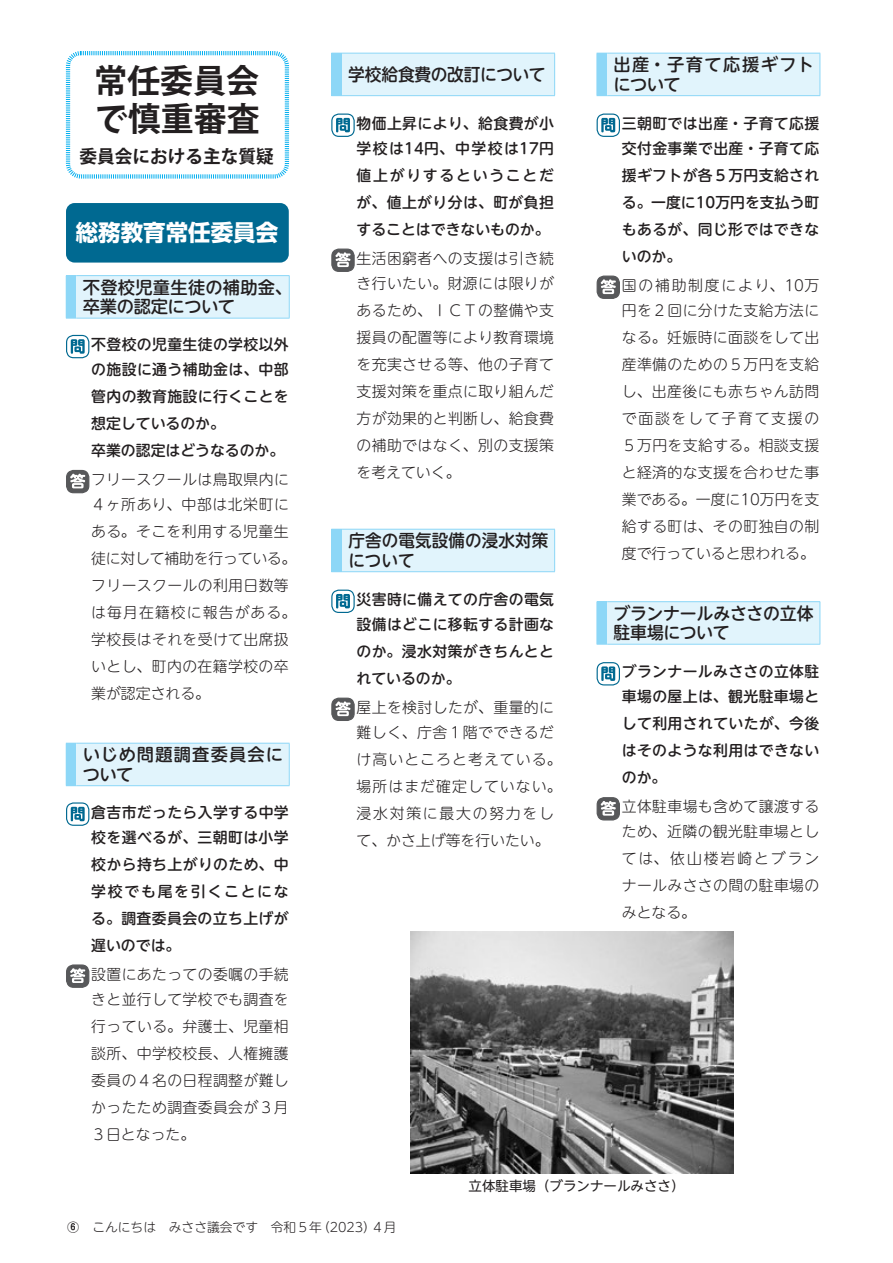
<style>
.page{position:relative;width:893px;height:1263px;background:#fff}
.page>*{position:absolute;margin:0;border:0;box-sizing:border-box;transform-origin:0 0}
.t1{font:700 33px/37.5px "Koz Go Pr 6 N";color:#231f20}
.t2{font:700 22.5px "Shin Go Pr 6 N";color:#fff}
.t3{font:700 18px "Koz Go Pr 6 N";color:#231f20}
.t4{font:500 17.25px/19.5px "UD Shin M Go Pr 6 N";color:#231f20}
.t5{font:500 17.25px/19.5px "UD Shin M Go Pr 6 N";color:#231f20;scale:.96 1}
.t6{font:500 17.25px/19.5px "UD Shin M Go Pr 6 N";letter-spacing:.08em;color:#231f20}
.t7{font:500 17.25px/19.5px "UD Shin M Go Pr 6 N";letter-spacing:.06em;color:#231f20}
.t8{font:500 17.25px "UD Shin M Go Pr 6 N";letter-spacing:-.02em;color:#231f20}
.t9{font:300 14.85px/27px "UD Shin M Go Pr 6 N";letter-spacing:.025em;color:#231f20}
.t10{font:500 14.85px/27px "UD Shin M Go Pr 6 N";letter-spacing:.025em;color:#231f20}
.t11{font:300 14.85px/27px "UD Shin M Go Pr 6 N";letter-spacing:.075em;color:#231f20}
.t12{font:500 14.85px/27px "UD Shin M Go Pr 6 N";color:#231f20}
.t13{font:13.5px "UD Shin M Go Pr 6 N";color:#231f20}
.t14{font:300 12.75px "UD Shin M Go Pr 6 N";color:#231f20}
.t15{font:500 9px "Gothic BBB Pr 6 N";color:#231f20}
</style>
<div class="page">
<div style="left:66px;top:335px;width:23px;height:23px;border:1px solid #006991;border-radius:7px"></div>
<svg style="left:71px;top:339px;width:14px;height:15px"></svg>
<div style="left:67px;top:470px;width:22px;height:23px;background:#57585a;border-radius:7px"></div>
<div style="left:66px;top:470px;width:23px;height:23px;border:1px solid #57585a;border-radius:7px"></div>
<svg style="left:70px;top:474px;width:15px;height:14px"></svg>
<svg style="left:67px;top:803px;width:22px;height:22px"></svg>
<div style="left:66px;top:802px;width:23px;height:24px;border:1px solid #006991;border-radius:7px"></div>
<svg style="left:71px;top:807px;width:14px;height:14px"></svg>
<div style="left:67px;top:965px;width:22px;height:22px;background:#57585a;border-radius:7px"></div>
<div style="left:66px;top:964px;width:23px;height:24px;border:1px solid #57585a;border-radius:7px"></div>
<svg style="left:70px;top:968px;width:15px;height:15px"></svg>
<div style="left:331px;top:114px;width:24px;height:23px;border:1px solid #006991;border-radius:7px"></div>
<svg style="left:336px;top:118px;width:14px;height:14px"></svg>
<div style="left:332px;top:249px;width:22px;height:22px;background:#57585a;border-radius:7px"></div>
<div style="left:331px;top:249px;width:24px;height:23px;border:1px solid #57585a;border-radius:7px"></div>
<svg style="left:335px;top:252px;width:16px;height:15px"></svg>
<div style="left:331px;top:590px;width:24px;height:23px;border:1px solid #006991;border-radius:7px"></div>
<svg style="left:336px;top:594px;width:14px;height:14px"></svg>
<div style="left:332px;top:698px;width:22px;height:22px;background:#57585a;border-radius:7px"></div>
<div style="left:331px;top:698px;width:24px;height:23px;border:1px solid #57585a;border-radius:7px"></div>
<svg style="left:335px;top:701px;width:16px;height:15px"></svg>
<svg style="left:597px;top:114px;width:22px;height:22px"></svg>
<div style="left:597px;top:114px;width:23px;height:23px;border:1px solid #006991;border-radius:7px"></div>
<svg style="left:601px;top:118px;width:14px;height:14px"></svg>
<div style="left:597px;top:276px;width:22px;height:22px;background:#57585a;border-radius:7px"></div>
<div style="left:597px;top:276px;width:23px;height:23px;border:1px solid #57585a;border-radius:7px"></div>
<svg style="left:601px;top:279px;width:15px;height:15px"></svg>
<div style="left:597px;top:662px;width:23px;height:23px;border:1px solid #006991;border-radius:7px"></div>
<svg style="left:601px;top:666px;width:14px;height:15px"></svg>
<div style="left:597px;top:798px;width:22px;height:22px;background:#57585a;border-radius:7px"></div>
<div style="left:597px;top:797px;width:23px;height:23px;border:1px solid #57585a;border-radius:7px"></div>
<svg style="left:601px;top:801px;width:15px;height:15px"></svg>
<div style="left:66px;top:203px;width:223px;height:60px;background:#006991;border-radius:9px"></div>
<div style="left:66px;top:276px;width:11px;height:42px;background:#8dd7f7"></div>
<div style="left:77px;top:276px;width:212px;height:42px;background:#e1f4fc"></div>
<hr style="left:77px;top:275px;width:213px;height:1px;background:#8dd7f7">
<hr style="left:289px;top:276px;width:1px;height:42px;background:#8dd7f7">
<hr style="left:77px;top:318px;width:213px;height:1px;background:#8dd7f7">
<div style="left:66px;top:743px;width:11px;height:43px;background:#8dd7f7"></div>
<div style="left:77px;top:743px;width:212px;height:43px;background:#e1f4fc"></div>
<hr style="left:77px;top:743px;width:213px;height:1px;background:#8dd7f7">
<hr style="left:289px;top:743px;width:1px;height:42px;background:#8dd7f7">
<hr style="left:77px;top:785px;width:213px;height:1px;background:#8dd7f7">
<div style="left:332px;top:53px;width:10px;height:43px;background:#8dd7f7"></div>
<div style="left:342px;top:53px;width:213px;height:43px;background:#e1f4fc"></div>
<hr style="left:331px;top:53px;width:1px;height:42px;background:#8dd7f7">
<hr style="left:342px;top:53px;width:213px;height:1px;background:#8dd7f7">
<hr style="left:554px;top:53px;width:1px;height:42px;background:#8dd7f7">
<hr style="left:342px;top:95px;width:213px;height:1px;background:#8dd7f7">
<div style="left:332px;top:529px;width:10px;height:43px;background:#8dd7f7"></div>
<div style="left:342px;top:529px;width:213px;height:43px;background:#e1f4fc"></div>
<hr style="left:331px;top:529px;width:1px;height:42px;background:#8dd7f7">
<hr style="left:342px;top:529px;width:213px;height:1px;background:#8dd7f7">
<hr style="left:554px;top:529px;width:1px;height:42px;background:#8dd7f7">
<hr style="left:342px;top:571px;width:213px;height:1px;background:#8dd7f7">
<div style="left:597px;top:53px;width:10px;height:43px;background:#8dd7f7"></div>
<div style="left:607px;top:53px;width:213px;height:43px;background:#e1f4fc"></div>
<hr style="left:607px;top:53px;width:213px;height:1px;background:#8dd7f7">
<hr style="left:820px;top:53px;width:1px;height:42px;background:#8dd7f7">
<hr style="left:607px;top:95px;width:213px;height:1px;background:#8dd7f7">
<div style="left:597px;top:602px;width:10px;height:42px;background:#8dd7f7"></div>
<div style="left:607px;top:602px;width:213px;height:42px;background:#e1f4fc"></div>
<hr style="left:607px;top:601px;width:213px;height:1px;background:#8dd7f7">
<hr style="left:820px;top:602px;width:1px;height:42px;background:#8dd7f7">
<hr style="left:607px;top:644px;width:213px;height:1px;background:#8dd7f7">
<svg style="left:65px;top:51px;width:225px;height:128px"></svg>
<img style="left:411px;top:932px;width:322px;height:242px">
<h1 class="t1" style="left:94px;top:63px;width:167px">常任委員会で慎重審査</h1>
<p class="t3" style="left:80px;top:147px;width:196px">委員会における主な質疑</p>
<h2 class="t2" style="left:76px;top:215px;width:204px">総務教育常任委員会</h2>
<p class="t4" style="left:83px;top:276px;width:211px">不登校児童生徒の補助金、卒業の認定について</p>
<p class="t10" style="left:91px;top:331px;width:199px;line-height:24.9px">不登校の児童生徒の学校以外の施設に通う補助金は、中部</p>
<p class="t12" style="left:91px;top:382px;width:199px">管内の教育施設に行くことを想定しているのか。<br>卒業の認定はどうなるのか。</p>
<p class="t9" style="left:91px;top:466px;width:199px;line-height:24.9px">フリースクールは鳥取県内に<br>４ヶ所あり、中部は北栄町に</p>
<p class="t9" style="left:91px;top:517px;width:207px">ある。そこを利用する児童生徒に対して補助を行っている。フリースクールの利用日数等は毎月在籍校に報告がある。学校長はそれを受けて出席扱いとし、町内の在籍学校の卒業が認定される。</p>
<p class="t7" style="left:83px;top:744px;width:202px">いじめ問題調査委員会について</p>
<p class="t10" style="left:91px;top:799px;width:199px;line-height:24.9px">倉吉市だったら入学する中学校を選べるが、三朝町は小学</p>
<p class="t10" style="left:91px;top:849px;width:199px;text-align:justify">校から持ち上がりのため、中学校でも尾を引くことになる。調査委員会の立ち上げが遅いのでは。</p>
<p class="t9" style="left:91px;top:961px;width:199px;line-height:24.9px">設置にあたっての委嘱の手続きと並行して学校でも調査を</p>
<p class="t9" style="left:91px;top:1011px;width:199px;text-align:justify">行っている。弁護士、児童相談所、中学校校長、人権擁護委員の４名の日程調整が難しかったため調査委員会が３月３日となった。</p>
<p class="t8" style="left:348px;top:60px;width:199px">学校給食費の改訂について</p>
<p class="t10" style="left:357px;top:110px;width:199px;line-height:24.9px">物価上昇により、給食費が小学校は14円、中学校は17円</p>
<p class="t10" style="left:357px;top:161px;width:199px;text-align:justify">値上がりするということだが、値上がり分は、町が負担することはできないものか。</p>
<p class="t9" style="left:357px;top:245px;width:199px;line-height:24.9px">生活困窮者への支援は引き続き行いたい。財源には限りが</p>
<p class="t9" style="left:357px;top:296px;width:199px;text-align:justify">あるため、ＩＣＴの整備や支援員の配置等により教育環境を充実させる等、他の子育て支援対策を重点に取り組んだ方が効果的と判断し、給食費の補助ではなく、別の支援策を考えていく。</p>
<p class="t5" style="left:348px;top:530px;width:210px">庁舎の電気設備の浸水対策について</p>
<p class="t10" style="left:357px;top:586px;width:199px;line-height:24.9px">災害時に備えての庁舎の電気設備はどこに移転する計画な</p>
<p class="t10" style="left:357px;top:637px;width:199px">のか。浸水対策がきちんととれているのか。</p>
<p class="t9" style="left:357px;top:694px;width:199px;line-height:24.9px">屋上を検討したが、重量的に難しく、庁舎１階でできるだ</p>
<p class="t11" style="left:357px;top:745px;width:206px">け高いところと考えている。場所はまだ確定していない。浸水対策に最大の努力をして、かさ上げ等を行いたい。</p>
<p class="t6" style="left:613px;top:54px;width:202px">出産・子育て応援ギフトについて</p>
<p class="t10" style="left:622px;top:110px;width:199px;line-height:24.9px">三朝町では出産・子育て応援交付金事業で出産・子育て応</p>
<p class="t10" style="left:622px;top:161px;width:199px;text-align:justify">援ギフトが各５万円支給される。一度に10万円を支払う町もあるが、同じ形ではできないのか。</p>
<p class="t9" style="left:622px;top:272px;width:199px;line-height:24.9px">国の補助制度により、10万円を２回に分けた支給方法に</p>
<p class="t9" style="left:622px;top:323px;width:199px;text-align:justify">なる。妊娠時に面談をして出産準備のための５万円を支給し、出産後にも赤ちゃん訪問で面談をして子育て支援の５万円を支給する。相談支援と経済的な支援を合わせた事業である。一度に10万円を支給する町は、その町独自の制度で行っていると思われる。</p>
<p class="t4" style="left:613px;top:602px;width:202px">ブランナールみささの立体駐車場について</p>
<p class="t10" style="left:622px;top:658px;width:199px;line-height:24.9px">ブランナールみささの立体駐車場の屋上は、観光駐車場と</p>
<p class="t10" style="left:622px;top:709px;width:199px;text-align:justify">して利用されていたが、今後はそのような利用はできないのか。</p>
<p class="t9" style="left:622px;top:793px;width:199px;line-height:24.9px">立体駐車場も含めて譲渡するため、近隣の観光駐車場とし</p>
<p class="t9" style="left:622px;top:844px;width:199px;text-align:justify">ては、依山楼岩崎とブランナールみささの間の駐車場のみとなる。</p>
<p class="t13" style="left:469px;top:1174px;width:217px">立体駐車場（ブランナールみささ）</p>
<p class="t14" style="left:67px;top:1216px;width:331px">○　こんにちは　みささ議会です　令和５年（2023）４月</p>
<p class="t15" style="left:71px;top:1219px;width:6px">6</p>
</div>
